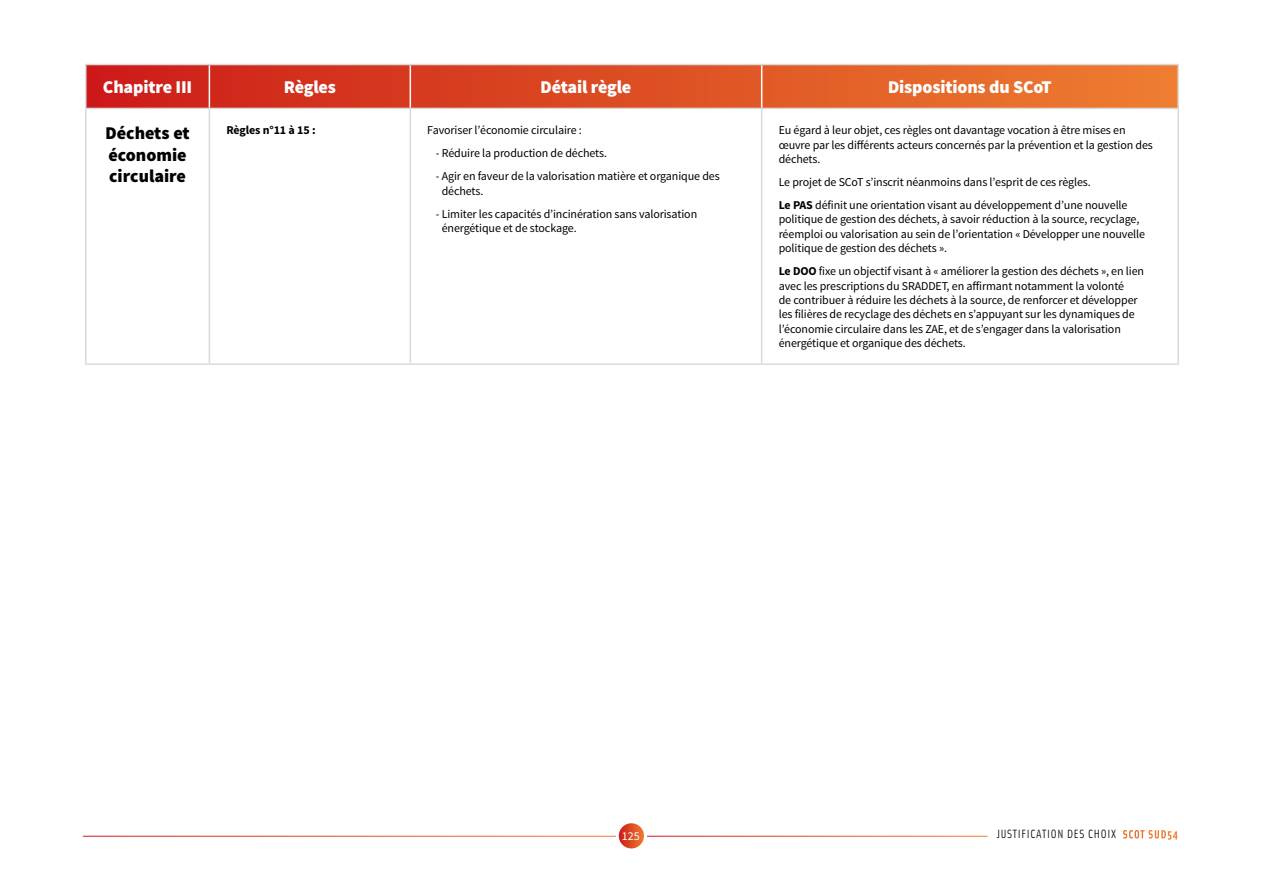
<style>
.page{position:relative;width:1263px;height:893px;background:#fff}
.page>*{position:absolute;margin:0;border:0;box-sizing:border-box;transform-origin:0 0}
.t1{font:900 18px "Source Sans Pro";letter-spacing:-.01em;color:#fff}
.t2{font:900 18px/21.6px "Source Sans Pro";color:#000}
.t3{font:12px/14.4px "Source Sans Pro";letter-spacing:-.01em;color:#000}
.t4{font:12px "Solex";letter-spacing:.06em;color:#000}
.t5{font:700 12px "Source Sans Pro";letter-spacing:-.01em;color:#000}
.t6{font:12px "Source Sans Pro";color:#fff}
.s1{font-weight:700}
.s2{font-weight:700;color:#fff}
</style>
<div class="page">
<svg style="left:619px;top:823px;width:25px;height:25px"></svg>
<svg style="left:87px;top:65px;width:1090px;height:43px;background:#dc4f26"></svg>
<hr style="left:209px;top:65px;width:1px;height:43px;background:#fff">
<hr style="left:410px;top:65px;width:1px;height:43px;background:#fff">
<hr style="left:761px;top:65px;width:1px;height:43px;background:#fff">
<hr style="left:85px;top:108px;width:124px;height:1px;background:#dadada">
<hr style="left:209px;top:108px;width:201px;height:1px;background:#dadada">
<hr style="left:209px;top:109px;width:1px;height:254px;background:#dadada">
<hr style="left:410px;top:108px;width:352px;height:1px;background:#dadada">
<hr style="left:410px;top:109px;width:1px;height:254px;background:#dadada">
<hr style="left:762px;top:108px;width:417px;height:1px;background:#dadada">
<hr style="left:761px;top:109px;width:1px;height:254px;background:#dadada">
<hr style="left:85px;top:64px;width:124px;height:1px;background:#dadada">
<hr style="left:85px;top:65px;width:2px;height:43px;background:#dadada">
<hr style="left:209px;top:64px;width:201px;height:1px;background:#dadada">
<hr style="left:410px;top:64px;width:352px;height:1px;background:#dadada">
<hr style="left:762px;top:64px;width:417px;height:1px;background:#dadada">
<hr style="left:1177px;top:65px;width:2px;height:43px;background:#dadada">
<hr style="left:85px;top:109px;width:2px;height:254px;background:#dadada">
<hr style="left:1177px;top:109px;width:2px;height:254px;background:#dadada">
<hr style="left:85px;top:363px;width:124px;height:2px;background:#dadada">
<hr style="left:209px;top:363px;width:201px;height:2px;background:#dadada">
<hr style="left:410px;top:363px;width:352px;height:2px;background:#dadada">
<hr style="left:762px;top:363px;width:417px;height:2px;background:#dadada">
<h1 class="t1" style="left:103px;top:76px;width:91px">Chapitre III</h1>
<h1 class="t1" style="left:284px;top:76px;width:54px">Règles</h1>
<h1 class="t1" style="left:541px;top:76px;width:92px">Détail règle</h1>
<h1 class="t1" style="left:888px;top:76px;width:165px">Dispositions du SCoT</h1>
<h1 class="t2" style="left:106px;top:123px;width:86px">Déchets et économie circulaire</h1>
<p class="t5" style="left:226px;top:123px;width:91px">Règles n°11 à 15 :</p>
<p class="t3" style="left:427px;top:123px;width:156px">Favoriser l’économie circulaire :</p>
<p class="t3" style="left:779px;top:123px;width:376px">Eu égard à leur objet, ces règles ont davantage vocation à être mises en œuvre par les différents acteurs concernés par la prévention et la gestion des déchets.</p>
<p class="t3" style="left:779px;top:171px;width:350px;line-height:23px">Le projet de SCoT s’inscrit néanmoins dans l’esprit de ces règles.<br><span class="s1">Le PAS</span> définit une orientation visant au développement d’une nouvelle</p>
<p class="t3" style="left:779px;top:212px;width:368px">politique de gestion des déchets, à savoir réduction à la source, recyclage, réemploi ou valorisation au sein de l’orientation « Développer une nouvelle politique de gestion des déchets ».</p>
<p class="t3" style="left:779px;top:264px;width:367px"><span class="s1">Le DOO</span> fixe un objectif visant à « améliorer la gestion des déchets », en lien avec les prescriptions du SRADDET, en affirmant notamment la volonté<br>de contribuer à réduire les déchets à la source, de renforcer et développer les filières de recyclage des déchets en s’appuyant sur les dynamiques de l’économie circulaire dans les ZAE, et de s’engager dans la valorisation énergétique et organique des déchets.</p>
<p class="t3" style="left:436px;top:146px;width:173px">- Réduire la production de déchets.</p>
<p class="t3" style="left:442px;top:169px;width:280px;text-indent:-6px">- Agir en faveur de la valorisation matière et organique des déchets.</p>
<p class="t3" style="left:442px;top:207px;width:257px;text-indent:-6px">- Limiter les capacités d’incinération sans valorisation énergétique et de stockage.</p>
<p class="t6" style="left:622px;top:829px;width:19px">125</p>
<p class="t4" style="left:997px;top:827px;width:182px">JUSTIFICATION DES CHOIX <span class="s2">SCOT SUD54</span></p>
</div>
